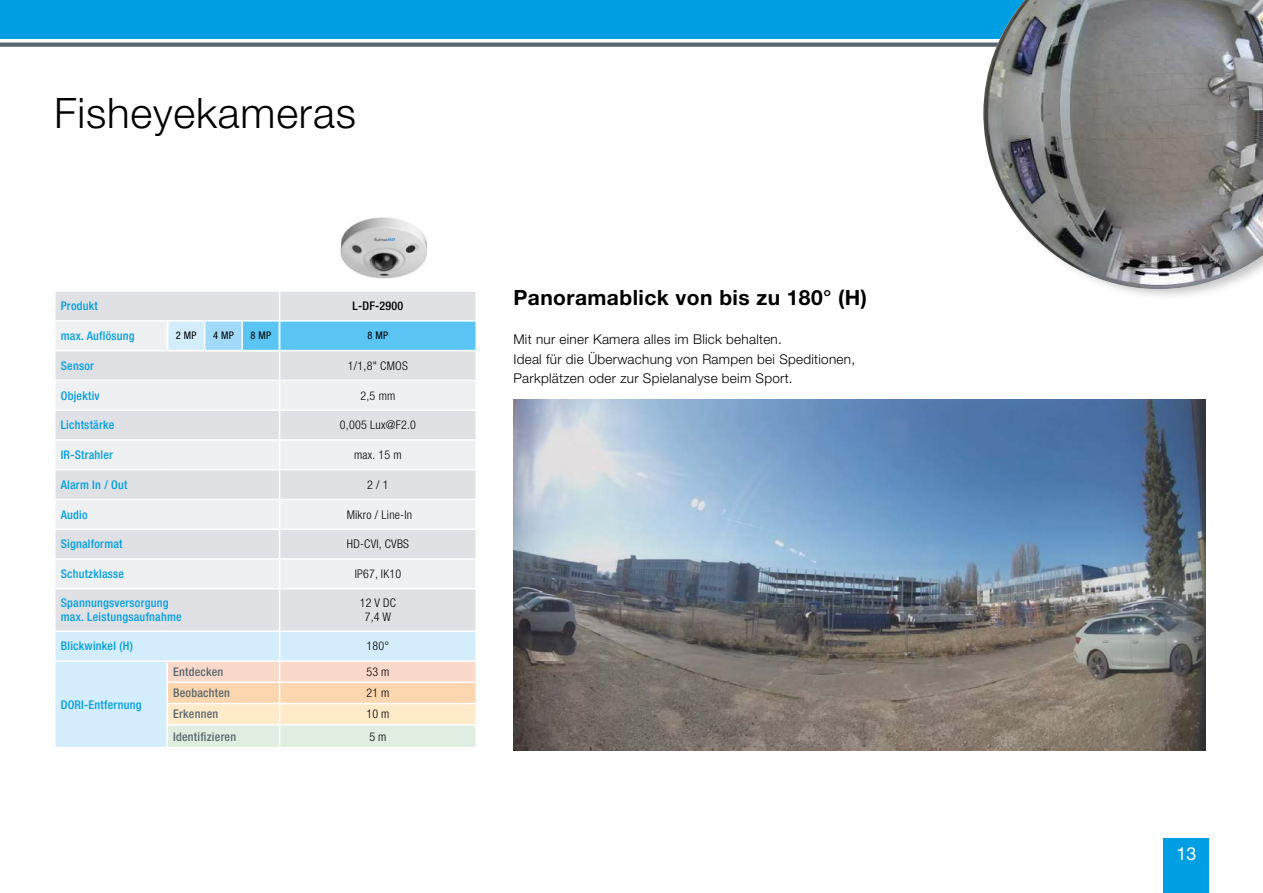
<style>
.page{position:relative;width:1263px;height:893px;background:#fff}
.page>*{position:absolute;margin:0;border:0;box-sizing:border-box;transform-origin:0 0}
.t1{font:300 42px "Helvetica Neue LT Pro";letter-spacing:.02em;color:#000}
.t2{font:700 21px "Helvetica Neue LT Pro";letter-spacing:.02em;color:#000}
.t3{font:18px "Helvetica Neue LT Pro";color:#fff}
.t4{font:300 13.5px/19.5px "Helvetica Neue LT Pro";letter-spacing:.02em;color:#000}
.t5{font:500 condensed 12px/14.4px "Helvetica Neue LT Pro";letter-spacing:.02em;color:#009ee3}
.t6{font:300 condensed 12px/14.4px "Helvetica Neue LT Pro";letter-spacing:.02em;color:#000;text-align:center}
.t7{font:500 condensed 12px "Helvetica Neue LT Pro";letter-spacing:.02em;color:#58676e}
.t8{font:500 condensed 12px "Helvetica Neue LT Pro";letter-spacing:.02em;color:#000}
.t9{font:condensed 10.5px "Helvetica Neue LT Pro";letter-spacing:.02em;color:#000}
</style>
<div class="page">
<div style="left:1164px;top:839px;width:45px;height:54px;background:#009ee3"></div>
<svg style="left:0;top:43px;width:982px;height:4px;background:#616f76"></svg>
<div style="left:0;top:0;width:1263px;height:38px;background:#009ee3"></div>
<div style="left:56px;top:292px;width:419px;height:28px;background:#e0e1e4"></div>
<svg style="left:56px;top:322px;width:419px;height:425px"></svg>
<div style="left:280px;top:321px;width:196px;height:30px;background:#5ac5f2"></div>
<hr style="left:166px;top:322px;width:2px;height:28px;background:#fff">
<hr style="left:280px;top:320px;width:197px;height:2px;background:#fff">
<hr style="left:475px;top:322px;width:2px;height:28px;background:#fff">
<hr style="left:54px;top:350px;width:113px;height:1px;background:#fff">
<hr style="left:280px;top:350px;width:197px;height:1px;background:#fff">
<hr style="left:54px;top:380px;width:113px;height:1px;background:#fff">
<hr style="left:167px;top:380px;width:113px;height:1px;background:#fff">
<hr style="left:280px;top:380px;width:197px;height:1px;background:#fff">
<hr style="left:54px;top:409px;width:113px;height:2px;background:#fff">
<hr style="left:167px;top:409px;width:113px;height:2px;background:#fff">
<hr style="left:280px;top:409px;width:197px;height:2px;background:#fff">
<hr style="left:54px;top:439px;width:113px;height:2px;background:#fff">
<hr style="left:167px;top:439px;width:113px;height:2px;background:#fff">
<hr style="left:280px;top:439px;width:197px;height:2px;background:#fff">
<hr style="left:54px;top:469px;width:113px;height:1px;background:#fff">
<hr style="left:167px;top:469px;width:113px;height:1px;background:#fff">
<hr style="left:280px;top:469px;width:197px;height:1px;background:#fff">
<hr style="left:54px;top:499px;width:113px;height:1px;background:#fff">
<hr style="left:167px;top:499px;width:113px;height:1px;background:#fff">
<hr style="left:280px;top:499px;width:197px;height:1px;background:#fff">
<hr style="left:54px;top:528px;width:113px;height:2px;background:#fff">
<hr style="left:167px;top:528px;width:113px;height:2px;background:#fff">
<hr style="left:280px;top:528px;width:197px;height:2px;background:#fff">
<hr style="left:54px;top:558px;width:113px;height:2px;background:#fff">
<hr style="left:167px;top:558px;width:113px;height:2px;background:#fff">
<hr style="left:280px;top:558px;width:197px;height:2px;background:#fff">
<hr style="left:54px;top:588px;width:113px;height:1px;background:#fff">
<hr style="left:167px;top:588px;width:113px;height:1px;background:#fff">
<hr style="left:280px;top:588px;width:197px;height:1px;background:#fff">
<hr style="left:279px;top:589px;width:1px;height:41px;background:#fff">
<hr style="left:54px;top:630px;width:113px;height:2px;background:#fff">
<hr style="left:167px;top:630px;width:113px;height:2px;background:#fff">
<hr style="left:280px;top:630px;width:197px;height:2px;background:#fff">
<hr style="left:54px;top:660px;width:113px;height:2px;background:#fff">
<svg style="left:166px;top:632px;width:310px;height:115px;background:#ede6d8"></svg>
<hr style="left:475px;top:726px;width:2px;height:21px;background:#fff">
<img style="left:340px;top:217px;width:87px;height:62px">
<div style="left:982px;top:0;width:281px;height:302px;background:#000;opacity:.23"></div>
<img style="left:983px;top:0;width:280px;height:289px">
<img style="left:513px;top:399px;width:692px;height:351px">
<div style="left:168px;top:321px;width:37px;height:30px;background:#d4edfc"></div>
<div style="left:205px;top:321px;width:37px;height:30px;background:#a1daf8"></div>
<div style="left:242px;top:321px;width:37px;height:30px;background:#5ac5f2"></div>
<hr style="left:167px;top:320px;width:38px;height:2px;background:#fff">
<hr style="left:205px;top:320px;width:37px;height:2px;background:#fff">
<svg style="left:204px;top:322px;width:1px;height:28px"></svg>
<hr style="left:242px;top:320px;width:38px;height:2px;background:#fff">
<hr style="left:241px;top:322px;width:2px;height:28px;background:#fff">
<svg style="left:279px;top:292px;width:1px;height:296px"></svg>
<hr style="left:167px;top:350px;width:38px;height:1px;background:#fff">
<hr style="left:205px;top:350px;width:37px;height:1px;background:#fff">
<hr style="left:242px;top:350px;width:38px;height:1px;background:#fff">
<h1 class="t1" style="left:54px;top:87px;width:303px">Fisheyekameras</h1>
<p class="t5" style="left:61px;top:299px;width:39px">Produkt</p>
<p class="t8" style="left:352px;top:299px;width:52px">L-DF-2900</p>
<p class="t5" style="left:61px;top:328px;width:75px">max. Auflösung</p>
<p class="t9" style="left:368px;top:330px;width:22px">8 MP</p>
<p class="t5" style="left:61px;top:358px;width:35px">Sensor</p>
<p class="t6" style="left:348px;top:358px;width:61px">1/1,8" CMOS</p>
<p class="t5" style="left:61px;top:388px;width:41px">Objektiv</p>
<p class="t6" style="left:360px;top:388px;width:36px">2,5 mm</p>
<p class="t5" style="left:61px;top:418px;width:55px">Lichtstärke</p>
<p class="t6" style="left:340px;top:418px;width:77px">0,005 Lux@F2.0</p>
<p class="t5" style="left:61px;top:447px;width:54px">IR-Strahler</p>
<p class="t6" style="left:354px;top:447px;width:49px">max. 15 m</p>
<p class="t5" style="left:61px;top:477px;width:68px">Alarm In / Out</p>
<p class="t6" style="left:367px;top:477px;width:23px">2 / 1</p>
<p class="t5" style="left:61px;top:507px;width:28px">Audio</p>
<p class="t6" style="left:347px;top:507px;width:67px">Mikro / Line-In</p>
<p class="t5" style="left:61px;top:537px;width:63px">Signalformat</p>
<p class="t6" style="left:347px;top:537px;width:64px">HD-CVI, CVBS</p>
<p class="t5" style="left:61px;top:566px;width:65px">Schutzklasse</p>
<p class="t6" style="left:355px;top:567px;width:48px">IP67, IK10</p>
<p class="t5" style="left:61px;top:595px;width:122px">Spannungsversorgung max. Leistungsaufnahme</p>
<p class="t6" style="left:360px;top:595px;width:38px">12 V DC<br>7,4 W</p>
<p class="t5" style="left:61px;top:639px;width:74px">Blickwinkel (H)</p>
<p class="t6" style="left:366px;top:639px;width:24px">180°</p>
<p class="t9" style="left:176px;top:329px;width:22px">2 MP</p>
<p class="t9" style="left:213px;top:329px;width:22px">4 MP</p>
<p class="t9" style="left:250px;top:329px;width:22px">8 MP</p>
<p class="t5" style="left:61px;top:697px;width:82px">DORI-Entfernung</p>
<p class="t7" style="left:173px;top:664px;width:52px">Entdecken</p>
<p class="t6" style="left:367px;top:664px;width:24px">53 m</p>
<p class="t7" style="left:173px;top:686px;width:58px">Beobachten</p>
<p class="t6" style="left:367px;top:686px;width:24px">21 m</p>
<p class="t7" style="left:173px;top:707px;width:47px">Erkennen</p>
<p class="t6" style="left:367px;top:707px;width:24px">10 m</p>
<p class="t7" style="left:173px;top:729px;width:65px">Identifizieren</p>
<p class="t6" style="left:369px;top:729px;width:18px">5 m</p>
<h2 class="t2" style="left:513px;top:285px;width:355px">Panoramablick von bis zu 180° (H)</h2>
<p class="t4" style="left:513px;top:329px;width:343px">Mit nur einer Kamera alles im Blick behalten.<br>Ideal für die Überwachung von Rampen bei Speditionen,<br>Parkplätzen oder zur Spielanalyse beim Sport.</p>
<h3 class="t3" style="left:1176px;top:843px;width:22px">13</h3>
</div>
